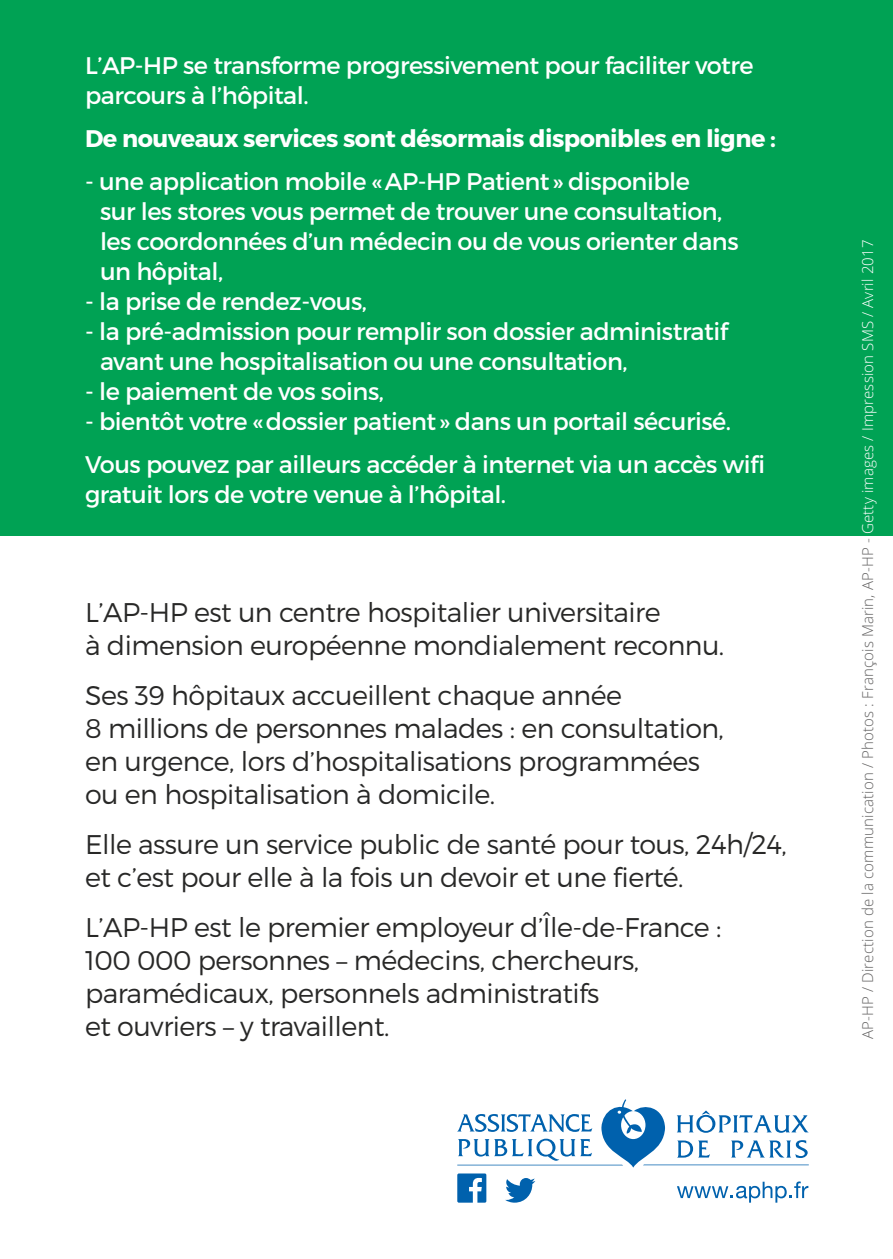
<style>
.page{position:relative;width:893px;height:1259px;background:#fff}
.page>*{position:absolute;margin:0;border:0;box-sizing:border-box;transform-origin:0 0}
.t1{font:300 27px/33px "Montserrat";letter-spacing:-.02em;color:#282827}
.t2{font:24px/30px "Montserrat";letter-spacing:-.02em;color:#fff}
.t3{font:700 24px "Montserrat";letter-spacing:-.02em;color:#fff}
.t4{font:300 15px "Open Sans";letter-spacing:.01em;color:#646363}
.s1{color:#fff}
</style>
<div class="page">
<div style="left:0;top:0;width:893px;height:536px;background:#00a254"></div>
<svg style="left:677px;top:1181px;width:131px;height:21px"></svg>
<svg style="left:457px;top:1173px;width:29px;height:29px"></svg>
<svg style="left:505px;top:1178px;width:30px;height:24px"></svg>
<svg style="left:457px;top:1099px;width:352px;height:68px"></svg>
<p class="t2" style="left:85px;top:51px;width:670px">L’AP-HP se transforme progressivement pour faciliter votre parcours à l’hôpital.</p>
<p class="t3" style="left:85px;top:124px;width:692px">De nouveaux services sont désormais disponibles en ligne :</p>
<p class="t2" style="left:100px;top:166px;width:640px;text-indent:-15px">- une application mobile «AP-HP Patient» disponible<br>sur les stores vous permet de trouver une consultation, les coordonnées d’un médecin ou de vous orienter dans un hôpital,</p>
<p class="t2" style="left:85px;top:286px;width:283px">- la prise de rendez-vous,</p>
<p class="t2" style="left:100px;top:316px;width:629px;text-indent:-15px">- la pré-admission pour remplir son dossier administratif avant une hospitalisation ou une consultation,</p>
<p class="t2" style="left:85px;top:376px;width:300px">- le paiement de vos soins,</p>
<p class="t2" style="left:85px;top:400px;width:682px;line-height:42.6px">- bientôt votre «dossier patient» dans un portail sécurisé.<br>Vous pouvez par ailleurs accéder à internet via un accès wifi</p>
<p class="t2" style="left:85px;top:479px;width:423px">gratuit lors de votre venue à l’hôpital.</p>
<p class="t1" style="left:85px;top:595px;width:641px">L’AP-HP est un centre hospitalier universitaire<br>à dimension européenne mondialement reconnu.</p>
<p class="t1" style="left:85px;top:678px;width:640px">Ses 39 hôpitaux accueillent chaque année<br>8 millions de personnes malades : en consultation, en urgence, lors d’hospitalisations programmées ou en hospitalisation à domicile.</p>
<p class="t1" style="left:85px;top:827px;width:703px">Elle assure un service public de santé pour tous, 24h/24, et c’est pour elle à la fois un devoir et une fierté.</p>
<p class="t1" style="left:85px;top:910px;width:638px">L’AP-HP est le premier employeur d’Île-de-France :<br>100 000 personnes – médecins, chercheurs, paramédicaux, personnels administratifs<br>et ouvriers – y travaillent.</p>
<p class="t4" style="left:857px;top:1039px;width:801px;rotate:-90deg">AP-HP / Direction de la communication / Photos : François Marin, AP-HP - <span class="s1">Getty images / Impression SMS / Avril 2017</span></p>
</div>
